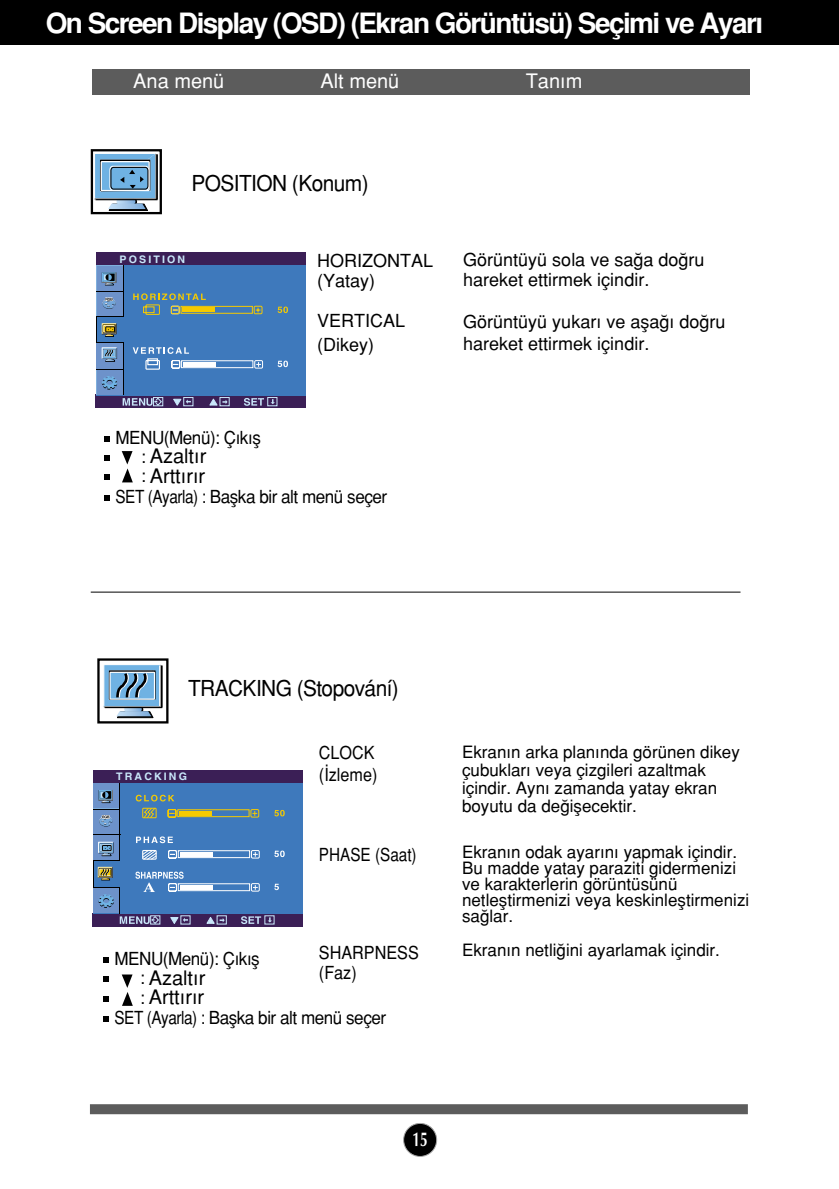
<style>
.page{position:relative;width:839px;height:1189px;background:#fff}
.page>*{position:absolute;margin:0;border:0;box-sizing:border-box;transform-origin:0 0}
.t1{font:28px "Helvetica Turk B";letter-spacing:-.055em;color:#fff}
.t2{font:22px "Helvetica Turk";letter-spacing:-.03em;color:#000;scale:.95 1}
.t3{font:20px/19.6px "Helvetica Turk";color:#000}
.t4{font:20px "Helvetica Turk";color:#fff}
.t5{font:700 20px "Optima";color:#fff;scale:.7 1}
.t6{font:18px/20px "Helvetica Turk";color:#000}
.t7{font:18px "Helvetica Turk";letter-spacing:-.03em;color:#000;scale:.85 1}
.t8{font:18px "Helvetica Turk";letter-spacing:-.03em;color:#000;scale:.95 1}
.t9{font:18px/22px "Helvetica Turk";color:#000;scale:.9 1}
.t10{font:18px "Helvetica Turk";color:#000;scale:.85 1}
.t11{font:17px/16px "Helvetica Turk";color:#000}
.t12{font:700 10.4px "Helvetica";letter-spacing:.2em;color:#c9e7fa}
.s1{font-size:18px}
</style>
<div class="page">
<div style="left:403px;top:1123px;width:33px;height:33px;background:#000;border-radius:50%"></div>
<div style="left:403px;top:1123px;width:34px;height:34px;border:2px solid #a5a5a5;border-radius:50%"></div>
<div style="left:0;top:0;width:839px;height:45px;background:#000"></div>
<div style="left:92px;top:70px;width:657px;height:25px;background:#5c5c5c"></div>
<hr style="left:91px;top:591px;width:649px;height:1px;background:#000">
<div style="left:93px;top:770px;width:210px;height:13px;background:#3b1f56"></div>
<div style="left:92px;top:913px;width:211px;height:13px;background:#3b1f56"></div>
<div style="left:93px;top:783px;width:209px;height:130px;background:#3e79bc"></div>
<div style="left:93px;top:809px;width:27px;height:26px;background:#000"></div>
<div style="left:93px;top:809px;width:26px;height:25px;background:#6d92ca"></div>
<svg style="left:93px;top:783px;width:27px;height:6px"></svg>
<div style="left:94px;top:783px;width:25px;height:25px;background:#6d92ca"></div>
<svg style="left:93px;top:789px;width:27px;height:37px"></svg>
<hr style="left:120px;top:783px;width:1px;height:77px;background:#000">
<svg style="left:167px;top:809px;width:93px;height:9px"></svg>
<svg style="left:274px;top:810px;width:11px;height:6px"></svg>
<div style="left:142px;top:808px;width:15px;height:10px;border:1px solid #f5ca00"></div>
<svg style="left:136px;top:795px;width:38px;height:6px"></svg>
<svg style="left:143px;top:807px;width:13px;height:12px"></svg>
<svg style="left:93px;top:835px;width:192px;height:89px"></svg>
<svg style="left:103px;top:664px;width:60px;height:54px;background:#82a7c2"></svg>
<div style="left:97px;top:658px;width:71px;height:65px;border:2px solid #000"></div>
<svg style="left:103px;top:1016px;width:6px;height:6px"></svg>
<svg style="left:103px;top:996px;width:6px;height:5px"></svg>
<svg style="left:103px;top:976px;width:6px;height:5px"></svg>
<svg style="left:103px;top:957px;width:6px;height:6px"></svg>
<div style="left:90px;top:1104px;width:658px;height:10px;background:#5c5c5c"></div>
<div style="left:96px;top:252px;width:210px;height:13px;background:#3b1f56"></div>
<div style="left:96px;top:395px;width:210px;height:13px;background:#3b1f56"></div>
<div style="left:96px;top:265px;width:210px;height:130px;background:#3e79bc"></div>
<svg style="left:96px;top:309px;width:27px;height:7px"></svg>
<div style="left:97px;top:292px;width:25px;height:24px;background:#6d92ca"></div>
<div style="left:96px;top:343px;width:27px;height:26px;background:#6d92ca"></div>
<svg style="left:96px;top:369px;width:27px;height:26px"></svg>
<div style="left:97px;top:370px;width:25px;height:25px;background:#6d92ca"></div>
<svg style="left:277px;top:306px;width:11px;height:7px"></svg>
<svg style="left:277px;top:361px;width:11px;height:6px"></svg>
<div style="left:96px;top:265px;width:27px;height:26px;background:#7fafdd"></div>
<div style="left:97px;top:266px;width:26px;height:25px;background:#6d92ca"></div>
<svg style="left:96px;top:291px;width:27px;height:18px"></svg>
<svg style="left:102px;top:272px;width:14px;height:13px"></svg>
<hr style="left:123px;top:342px;width:1px;height:53px;background:#000">
<svg style="left:97px;top:369px;width:26px;height:1px"></svg>
<hr style="left:123px;top:265px;width:1px;height:51px;background:#000">
<svg style="left:96px;top:316px;width:27px;height:45px"></svg>
<svg style="left:133px;top:293px;width:130px;height:22px"></svg>
<svg style="left:133px;top:347px;width:130px;height:23px"></svg>
<svg style="left:102px;top:376px;width:15px;height:14px"></svg>
<svg style="left:123px;top:397px;width:154px;height:9px"></svg>
<svg style="left:94px;top:153px;width:64px;height:58px;background:#80a8c6"></svg>
<div style="left:91px;top:149px;width:71px;height:65px;border:2px solid #000"></div>
<svg style="left:104px;top:495px;width:6px;height:6px"></svg>
<svg style="left:104px;top:474px;width:6px;height:6px"></svg>
<svg style="left:104px;top:455px;width:6px;height:5px"></svg>
<svg style="left:104px;top:436px;width:6px;height:6px"></svg>
<svg style="left:122px;top:451px;width:11px;height:31px"></svg>
<svg style="left:122px;top:974px;width:11px;height:32px"></svg>
<h1 class="t1" style="left:46px;top:13px;width:719px">On Screen Display (OSD) (Ekran Görüntüsü) Seçimi ve Ayar›</h1>
<p class="t4" style="left:133px;top:74px;width:93px">Ana menü</p>
<p class="t4" style="left:320px;top:74px;width:80px">Alt menü</p>
<p class="t4" style="left:526px;top:74px;width:58px">Tan›m</p>
<p class="t2" style="left:191px;top:175px;width:188px">POSITION (Konum)</p>
<p class="t12" style="left:120px;top:255px;width:67px">POSITION</p>
<p class="t6" style="left:317px;top:254px;width:117px">HORIZONTAL (Yatay)</p>
<p class="t6" style="left:317px;top:312px;width:90px;line-height:24px">VERTICAL (Dikey)</p>
<p class="t8" style="left:115px;top:431px;width:154px">MENU(Menü): Ç›k›fl</p>
<p class="t3" style="left:141px;top:449px;width:67px"><span class="s1">:</span> Azalt›r <span class="s1">:</span> Artt›r›r</p>
<p class="t7" style="left:115px;top:490px;width:321px">SET (Ayarla) : Baflka bir alt menü seçer</p>
<p class="t6" style="left:463px;top:253px;width:243px">Görüntüyü sola ve sa¤a do¤ru hareket ettirmek içindir.</p>
<p class="t6" style="left:463px;top:314px;width:264px;line-height:22px">Görüntüyü yukar› ve afla¤› do¤ru hareket ettirmek içindir.</p>
<p class="t2" style="left:188px;top:680px;width:223px">TRACKING (Stopování)</p>
<p class="t12" style="left:116px;top:773px;width:72px">TRACKING</p>
<p class="t9" style="left:319px;top:744px;width:66px">CLOCK (‹zleme)</p>
<p class="t10" style="left:319px;top:848px;width:117px">PHASE (Saat)</p>
<p class="t9" style="left:319px;top:945px;width:113px;line-height:20px">SHARPNESS (Faz)</p>
<p class="t8" style="left:114px;top:952px;width:154px">MENU(Menü): Ç›k›fl</p>
<p class="t3" style="left:140px;top:970px;width:67px"><span class="s1">:</span> Azalt›r <span class="s1">:</span> Artt›r›r</p>
<p class="t7" style="left:114px;top:1011px;width:321px">SET (Ayarla) : Baflka bir alt menü seçer</p>
<p class="t11" style="left:462px;top:745px;width:279px;line-height:18px">Ekran›n arka plan›nda görünen dikey çubuklar› veya çizgileri azaltmak içindir. Ayn› zamanda yatay ekran boyutu da de¤iflecektir.</p>
<p class="t11" style="left:462px;top:846px;width:289px">Ekran›n odak ayar›n› yapmak içindir.<br>Bu madde yatay paraziti gidermenizi ve karakterlerin görüntüsünü netlefltirmenizi veya keskinlefltirmenizi sa¤lar.</p>
<p class="t11" style="left:462px;top:944px;width:259px">Ekran›n netli¤ini ayarlamak içindir.</p>
<p class="t5" style="left:412px;top:1131px;width:23px">15</p>
</div>
